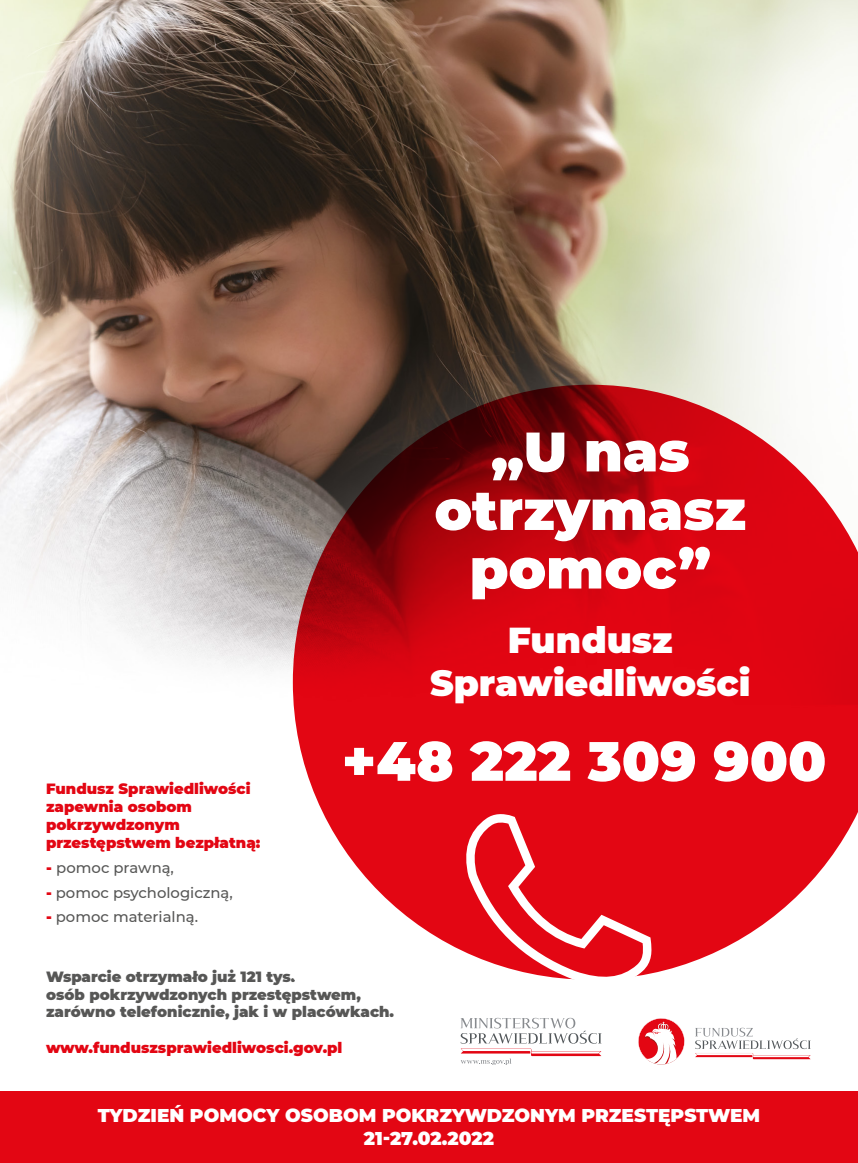
<style>
.page{position:relative;width:858px;height:1163px;background:#fff}
.page>*{position:absolute;margin:0;border:0;box-sizing:border-box;transform-origin:0 0}
.t1{font:900 55.5px/58.5px "Montserrat";color:#fff;text-align:center}
.t2{font:900 55.3px "Montserrat";color:#fff}
.t3{font:900 36px/43.2px "Montserrat";color:#fff;text-align:center}
.t4{font:900 18.5px/22.2px "Montserrat";color:#fff;text-align:center}
.t5{font:900 14.85px/17.8px "Montserrat";color:#e30613}
.t6{font:900 14.85px/17.8px "Montserrat";color:#575756}
.t7{font:500 14.85px "Montserrat";color:#575756}
.s1{font-weight:900;color:#e30613}
</style>
<div class="page">
<img style="left:0;top:0;width:857px;height:1065px">
<div style="left:0;top:1090px;width:857px;height:72px;background:#e30613"></div>
<svg style="left:636px;top:1016px;width:50px;height:49px"></svg>
<svg style="left:695px;top:1027px;width:115px;height:31px"></svg>
<svg style="left:460px;top:1017px;width:141px;height:47px"></svg>
<svg style="left:293px;top:384px;width:564px;height:595px;fill:#e20613"></svg>
<svg style="left:462px;top:812px;width:190px;height:173px"></svg>
<h1 class="t1" style="left:434px;top:419px;width:313px">„U nas otrzymasz pomoc”</h1>
<p class="t5" style="left:46px;top:779px;width:216px">Fundusz Sprawiedliwości zapewnia osobom pokrzywdzonym przestępstwem bezpłatną:</p>
<p class="t7" style="left:46px;top:856px;width:129px"><span class="s1">-</span> pomoc prawną,</p>
<p class="t7" style="left:46px;top:881px;width:188px"><span class="s1">-</span> pomoc psychologiczną,</p>
<p class="t7" style="left:46px;top:906px;width:153px"><span class="s1">-</span> pomoc materialną.</p>
<h3 class="t3" style="left:430px;top:616px;width:322px">Fundusz<br>Sprawiedliwości</h3>
<h2 class="t2" style="left:342px;top:719px;width:486px">+48 222 309 900</h2>
<p class="t6" style="left:46px;top:966px;width:349px">Wsparcie otrzymało już 121 tys.<br>osób pokrzywdzonych przestępstwem, zarówno telefonicznie, jak i w placówkach.</p>
<p class="t5" style="left:46px;top:1037px;width:298px">www.funduszsprawiedliwosci.gov.pl</p>
<p class="t4" style="left:98px;top:1103px;width:664px">TYDZIEŃ POMOCY OSOBOM POKRZYWDZONYM PRZESTĘPSTWEM<br>21-27.02.2022</p>
</div>
